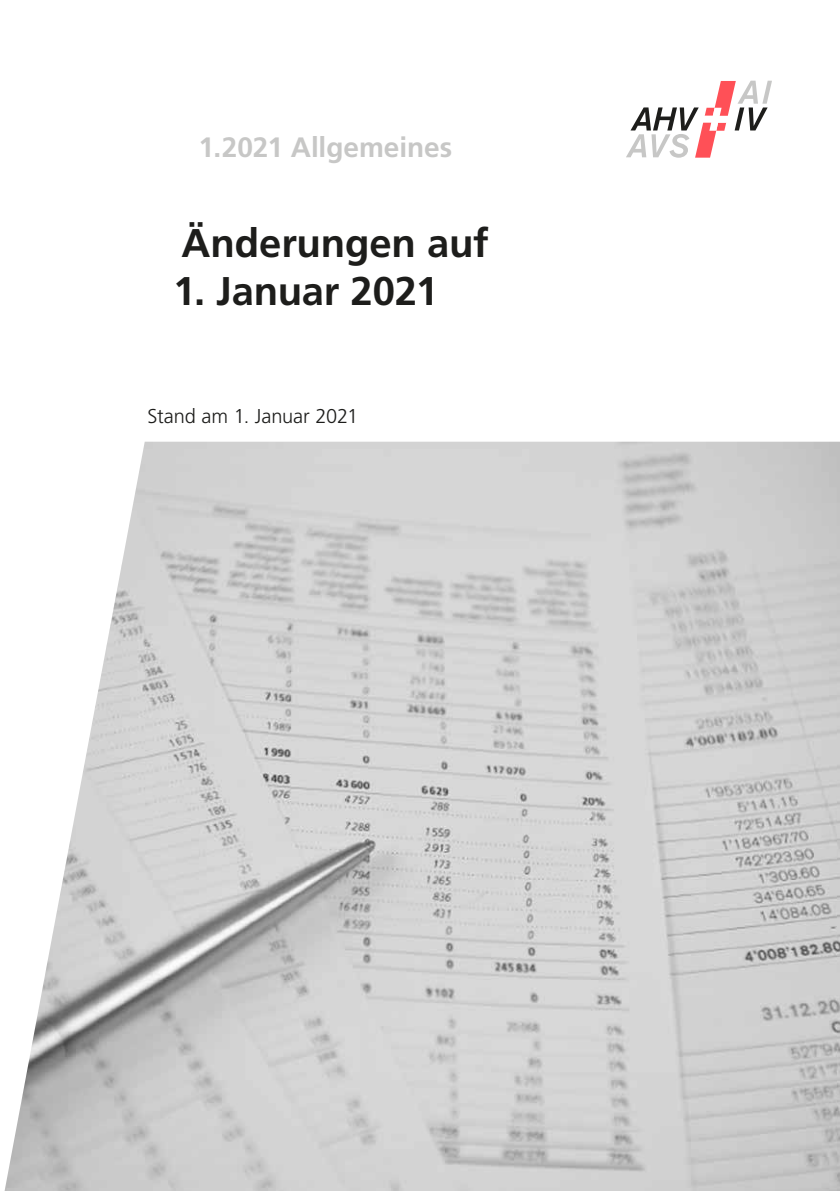
<style>
.page{position:relative;width:840px;height:1191px;background:#fff}
.page>*{position:absolute;margin:0;border:0;box-sizing:border-box;transform-origin:0 0}
.MB_Titel{font:700 40px "Frutiger LT Std";letter-spacing:-.005em;color:#1d1d1b}
.MB_Gruppe_Titelseite{font:700 28px "Frutiger LT Std";color:#c7c7c6}
.Grundtext{font:300 20px "Frutiger LT Std";letter-spacing:-.005em;color:#1d1d1b}
</style>
<div class="page">
<svg style="left:626px;top:81px;width:145px;height:77px"></svg>
<img style="left:4px;top:442px;width:835px;height:749px">
<p class="MB_Gruppe_Titelseite" style="left:198px;top:131px;width:255px">1.2021 Allgemeines</p>
<p class="MB_Titel" style="left:181px;top:219px;width:308px">Änderungen auf</p>
<p class="MB_Titel" style="left:173px;top:267px;width:266px">1. Januar 2021</p>
<p class="Grundtext" style="left:147px;top:405px;width:212px">Stand am 1. Januar 2021</p>
</div>
